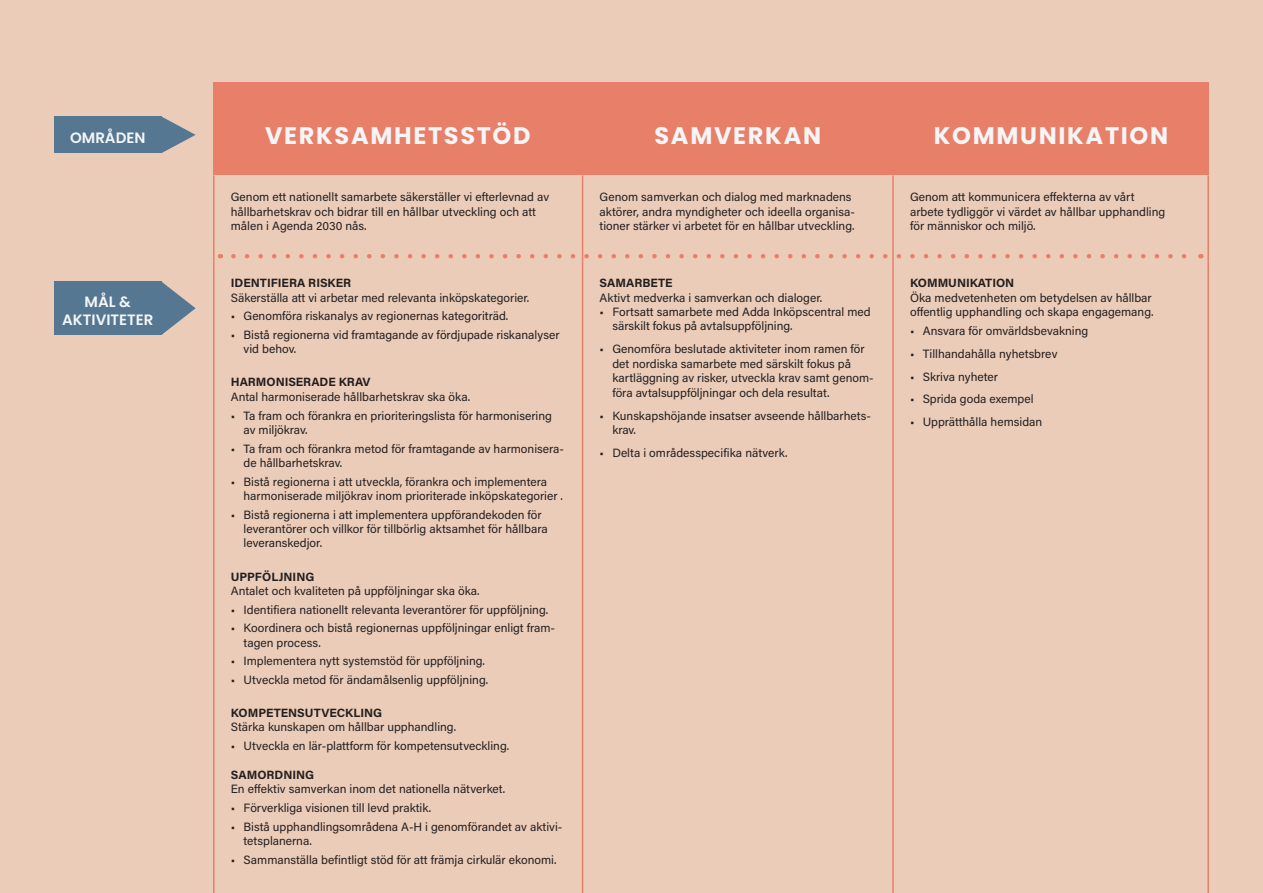
<style>
.page{position:relative;width:1263px;height:893px;background:#ebccb8}
.page>*{position:absolute;margin:0;border:0;box-sizing:border-box;transform-origin:0 0}
.Heading{font:700 24px "Poppins";letter-spacing:.07em;color:#f4f5f6}
.t1{font:600 15px/18px "Poppins";color:#f4f5f6;text-align:center}
.t2{font:12px/14.4px "Acumin Pro";color:#231f20}
.t3{font:700 12px "Acumin Pro";color:#231f20}
</style>
<div class="page">
<div style="left:213px;top:82px;width:996px;height:93px;background:#e87f69"></div>
<hr style="left:213px;top:175px;width:2px;height:86px;background:#e87f69">
<hr style="left:582px;top:175px;width:1px;height:86px;background:#e87f69">
<hr style="left:892px;top:175px;width:2px;height:86px;background:#e87f69">
<hr style="left:1207px;top:175px;width:2px;height:86px;background:#e87f69">
<hr style="left:213px;top:261px;width:2px;height:632px;background:#e87f69">
<hr style="left:582px;top:261px;width:1px;height:632px;background:#e87f69">
<hr style="left:892px;top:261px;width:2px;height:632px;background:#e87f69">
<hr style="left:1207px;top:261px;width:2px;height:632px;background:#e87f69">
<div style="left:54px;top:117px;width:108px;height:36px;background:#557792"></div>
<svg style="left:162px;top:117px;width:34px;height:36px"></svg>
<div style="left:54px;top:282px;width:108px;height:53px;background:#557792"></div>
<svg style="left:162px;top:282px;width:34px;height:53px"></svg>
<svg style="left:233px;top:254px;width:954px;height:4px"></svg>
<p class="t1" style="left:70px;top:129px;width:77px">OMRÅDEN</p>
<p class="t1" style="left:62px;top:293px;width:93px">MÅL &amp;<br>AKTIVITETER</p>
<p class="Heading" style="left:265px;top:122px;width:267px">VERKSAMHETSSTÖD</p>
<p class="Heading" style="left:654px;top:122px;width:168px">SAMVERKAN</p>
<p class="Heading" style="left:934px;top:122px;width:236px">KOMMUNIKATION</p>
<p class="t2" style="left:231px;top:189px;width:320px">Genom ett nationellt samarbete säkerställer vi efterlevnad av hållbarhetskrav och bidrar till en hållbar utveckling och att målen i Agenda 2030 nås.</p>
<p class="t2" style="left:600px;top:189px;width:257px">Genom samverkan och dialog med marknadens aktörer, andra myndigheter och ideella organisa&shy;tioner stärker vi arbetet för en hållbar utveckling.</p>
<p class="t2" style="left:910px;top:189px;width:257px">Genom att kommunicera effekterna av vårt arbete tydliggör vi värdet av hållbar upphandling för människor och miljö.</p>
<p class="t3" style="left:231px;top:275px;width:122px">IDENTIFIERA RISKER</p>
<p class="t2" style="left:231px;top:290px;width:300px">Säkerställa att vi arbetar med relevanta inköpskategorier.</p>
<p class="t2" style="left:231px;top:308px;width:279px">• Genomföra riskanalys av regionernas kategoriträd.</p>
<p class="t2" style="left:244px;top:327px;width:318px;text-indent:-13px">• Bistå regionerna vid framtagande av fördjupade riskanalyser vid behov.</p>
<p class="t3" style="left:231px;top:374px;width:141px">HARMONISERADE KRAV</p>
<p class="t2" style="left:231px;top:389px;width:241px">Antal harmoniserade hållbarhetskrav ska öka.</p>
<p class="t2" style="left:244px;top:408px;width:310px;text-indent:-13px">• Ta fram och förankra en prioriteringslista för harmonisering av miljökrav.</p>
<p class="t2" style="left:244px;top:441px;width:322px;text-indent:-13px">• Ta fram och förankra metod för framtagande av harmonisera&shy;de hållbarhetskrav.</p>
<p class="t2" style="left:244px;top:474px;width:321px;text-indent:-13px">• Bistå regionerna i att utveckla, förankra och implementera harmoniserade miljökrav inom prioriterade inköpskategorier .</p>
<p class="t2" style="left:244px;top:507px;width:306px;text-indent:-13px">• Bistå regionerna i att implementera uppförandekoden för leverantörer och villkor för tillbörlig aktsamhet för hållbara leveranskedjor.</p>
<p class="t3" style="left:231px;top:568px;width:85px">UPPFÖLJNING</p>
<p class="t2" style="left:231px;top:583px;width:250px">Antalet och kvaliteten på uppföljningar ska öka.</p>
<p class="t2" style="left:231px;top:602px;width:319px">• Identifiera nationellt relevanta leverantörer för uppföljning.</p>
<p class="t2" style="left:244px;top:620px;width:313px;text-indent:-13px">• Koordinera och bistå regionernas uppföljningar enligt fram&shy;tagen process.</p>
<p class="t2" style="left:231px;top:653px;width:256px">• Implementera nytt systemstöd för uppföljning.</p>
<p class="t2" style="left:231px;top:672px;width:259px">• Utveckla metod för ändamålsenlig uppföljning.</p>
<p class="t3" style="left:231px;top:704px;width:153px">KOMPETENSUTVECKLING</p>
<p class="t2" style="left:231px;top:719px;width:227px">Stärka kunskapen om hållbar upphandling.</p>
<p class="t2" style="left:231px;top:738px;width:280px">• Utveckla en lär-plattform för kompetensutveckling.</p>
<p class="t3" style="left:231px;top:766px;width:85px">SAMORDNING</p>
<p class="t2" style="left:231px;top:781px;width:276px">En effektiv samverkan inom det nationella nätverket.</p>
<p class="t2" style="left:231px;top:800px;width:202px">• Förverkliga visionen till levd praktik.</p>
<p class="t2" style="left:244px;top:819px;width:320px;text-indent:-13px">• Bistå upphandlingsområdena A-H i genomförandet av aktivi&shy;tetsplanerna.</p>
<p class="t2" style="left:231px;top:852px;width:327px">• Sammanställa befintligt stöd för att främja cirkulär ekonomi.</p>
<p class="t3" style="left:600px;top:275px;width:74px">SAMARBETE</p>
<p class="t2" style="left:600px;top:290px;width:224px">Aktivt medverka i samverkan och dialoger.</p>
<p class="t2" style="left:612px;top:304px;width:260px;text-indent:-13px">• Fortsatt samarbete med Adda Inköpscentral med särskilt fokus på avtalsuppföljning.</p>
<p class="t2" style="left:612px;top:341px;width:263px;text-indent:-13px">• Genomföra beslutade aktiviteter inom ramen för det nordiska samarbete med särskilt fokus på kartläggning av risker, utveckla krav samt genom&shy;föra avtalsuppföljningar och dela resultat.</p>
<p class="t2" style="left:612px;top:408px;width:260px;text-indent:-13px">• Kunskapshöjande insatser avseende hållbarhets&shy;krav.</p>
<p class="t2" style="left:600px;top:445px;width:190px">• Delta i områdesspecifika nätverk.</p>
<p class="t3" style="left:910px;top:275px;width:106px">KOMMUNIKATION</p>
<p class="t2" style="left:910px;top:290px;width:245px">Öka medvetenheten om betydelsen av hållbar offentlig upphandling och skapa engagemang.</p>
<p class="t2" style="left:910px;top:323px;width:180px">• Ansvara för omvärldsbevakning</p>
<p class="t2" style="left:910px;top:346px;width:149px">• Tillhandahålla nyhetsbrev</p>
<p class="t2" style="left:910px;top:369px;width:90px">• Skriva nyheter</p>
<p class="t2" style="left:910px;top:392px;width:125px">• Sprida goda exempel</p>
<p class="t2" style="left:910px;top:414px;width:134px">• Upprätthålla hemsidan</p>
</div>
